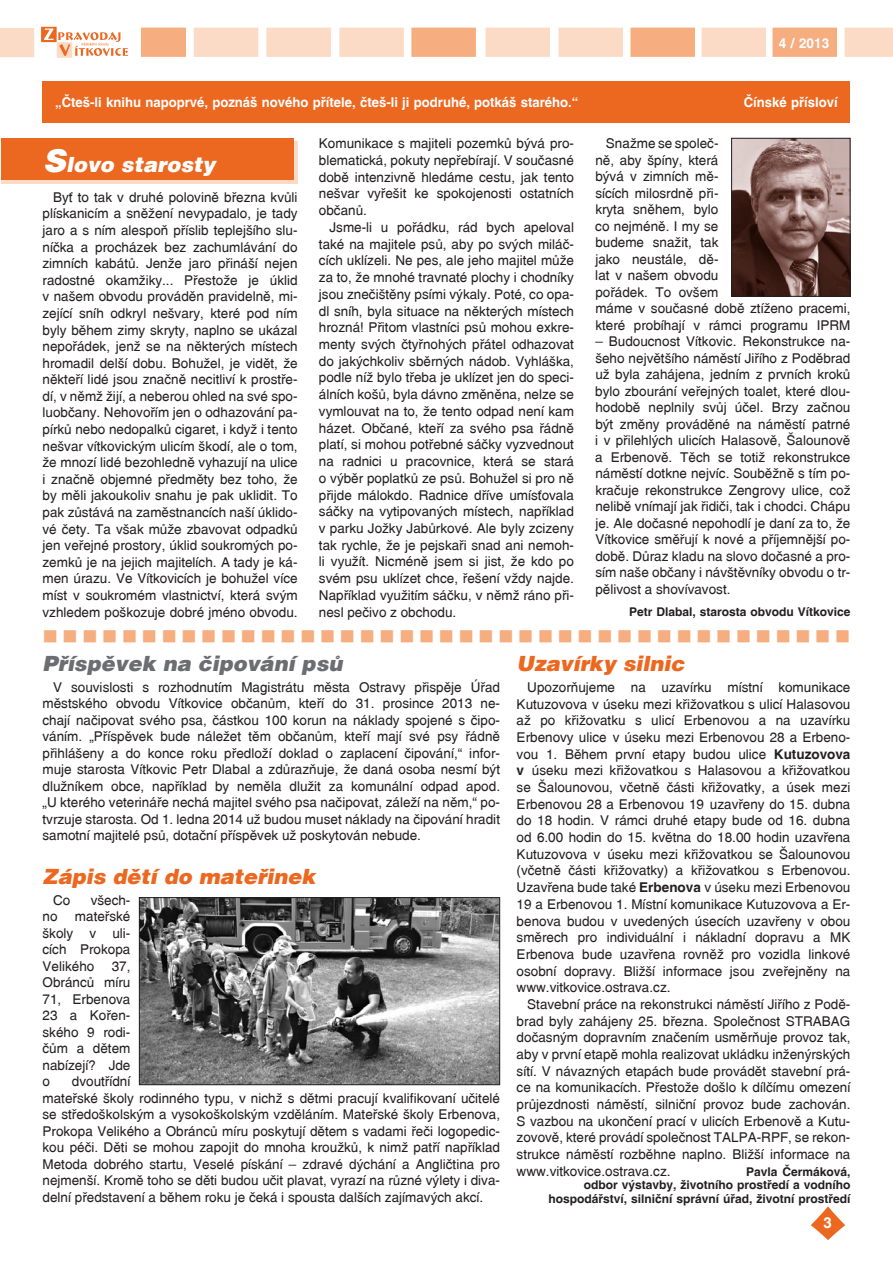
<style>
.page{position:relative;width:893px;height:1263px;background:#fff}
.page>*{position:absolute;margin:0;border:0;box-sizing:border-box;transform-origin:0 0}
.t1{font:21px "Wingdings";color:#f6ad7f}
.t2{font:italic 900 21px "Switzerland";color:#ec6820}
.t3{font:italic 900 21px "Switzerland";color:#6c6d70}
.t4{font:italic 900 21px "Switzerland";color:#fff}
.t5{font:700 15px "Switzerland";color:#fff}
.t6{font:13.5px/16.6px "Switzerland";color:#231f20;text-align:justify}
.t7{font:700 13.5px "Switzerland";color:#fff}
.t8{font:700 12px/13.6px "Switzerland";color:#231f20;text-align:right}
.s1{font-size:31.5px}
.s2{font-weight:700}
</style>
<div class="page">
<svg style="left:811px;top:1206px;width:34px;height:34px"></svg>
<div style="left:485px;top:28px;width:65px;height:29px;background:#fbdbc5"></div>
<div style="left:558px;top:28px;width:65px;height:29px;background:#fbdbc5"></div>
<div style="left:630px;top:28px;width:65px;height:29px;background:#f6ad7f"></div>
<div style="left:266px;top:28px;width:65px;height:29px;background:#fbdbc5"></div>
<div style="left:339px;top:28px;width:65px;height:29px;background:#fbdbc5"></div>
<div style="left:194px;top:28px;width:64px;height:29px;background:#fbdbc5"></div>
<div style="left:141px;top:28px;width:45px;height:29px;background:#f6ad7f"></div>
<div style="left:0;top:28px;width:34px;height:29px;background:#fbdbc5"></div>
<div style="left:411px;top:28px;width:65px;height:29px;background:#f6ad7f"></div>
<div style="left:701px;top:28px;width:65px;height:29px;background:#fbdbc5"></div>
<div style="left:772px;top:28px;width:65px;height:29px;background:#f6ad7f"></div>
<div style="left:844px;top:28px;width:49px;height:29px;background:#fbdbc5"></div>
<div style="left:41px;top:27px;width:16px;height:15px;background:#ec6820"></div>
<div style="left:57px;top:42px;width:15px;height:16px;background:#fbdbc5"></div>
<svg style="left:44px;top:28px;width:84px;height:28px"></svg>
<img style="left:733px;top:140px;width:115px;height:155px">
<div style="left:731px;top:138px;width:119px;height:159px;border:1px solid #231f20"></div>
<div style="left:1px;top:141px;width:296px;height:43px;background:#fbdbc5"></div>
<div style="left:1px;top:138px;width:292px;height:42px;background:#ec6820"></div>
<div style="left:43px;top:81px;width:807px;height:41px;background:#ec6820"></div>
<img style="left:141px;top:899px;width:357px;height:184px">
<div style="left:139px;top:897px;width:361px;height:188px;border:1px solid #231f20"></div>
<p class="t7" style="left:779px;top:35px;width:52px">4 / 2013</p>
<p class="t7" style="left:55px;top:94px;width:525px">„Čteš-li knihu napoprvé, poznáš nového přítele, čteš-li ji podruhé, potkáš starého.“</p>
<p class="t7" style="left:744px;top:94px;width:95px">Čínské přísloví</p>
<p class="t6" style="left:319px;top:135px;width:257px">Komunikace s majiteli pozemků bývá pro&shy;blematická, pokuty nepřebírají. V současné době intenzivně hledáme cestu, jak tento nešvar vyřešit ke spokojenosti ostatních občanů.</p>
<p class="t6" style="left:319px;top:219px;width:257px;text-indent:11px">Jsme-li u pořádku, rád bych apeloval také na majitele psů, aby po svých miláč&shy;cích uklízeli. Ne pes, ale jeho majitel může za to, že mnohé travnaté plochy i chodníky jsou znečištěny psími výkaly. Poté, co opa&shy;dl sníh, byla situace na některých místech hrozná! Přitom vlastníci psů mohou exkre&shy;menty svých čtyřnohých přátel odhazovat do jakýchkoliv sběrných nádob. Vyhláška, podle níž bylo třeba je uklízet jen do speci&shy;álních košů, byla dávno změněna, nelze se vymlouvat na to, že tento odpad není kam házet. Občané, kteří za svého psa řádně platí, si mohou potřebné sáčky vyzvednout na radnici u pracovnice, která se stará o výběr poplatků ze psů. Bohužel si pro ně přijde málokdo. Radnice dříve umísťovala sáčky na vytipovaných místech, například v parku Jožky Jabůrkové. Ale byly zcizeny tak rychle, že je pejskaři snad ani nemoh&shy;li využít. Nicméně jsem si jist, že kdo po svém psu uklízet chce, řešení vždy najde.<br>Například využitím sáčku, v němž ráno při&shy;nesl pečivo z obchodu.</p>
<h1 class="t3" style="left:43px;top:651px;width:302px">Příspěvek na čipování psů</h1>
<p class="t6" style="left:43px;top:679px;width:459px;text-indent:11px">V souvislosti s rozhodnutím Magistrátu města Ostravy přispěje Úřad městského obvodu Vítkovice občanům, kteří do 31. prosince 2013 ne&shy;chají načipovat svého psa, částkou 100 korun na náklady spojené s čipo&shy;váním. „Příspěvek bude náležet těm občanům, kteří mají své psy řádně přihlášeny a do konce roku předloží doklad o zaplacení čipování,“ infor&shy;muje starosta Vítkovic Petr Dlabal a zdůrazňuje, že daná osoba nesmí být dlužníkem obce, například by neměla dlužit za komunální odpad apod. „U kterého veterináře nechá majitel svého psa načipovat, záleží na něm,“ po&shy;tvrzuje starosta. Od 1. ledna 2014 už budou muset náklady na čipování hradit samotní majitelé psů, dotační příspěvek už poskytován nebude.</p>
<p class="t6" style="left:595px;top:135px;width:257px;text-align:left;text-indent:11px">Snažme se společ-<br>ně, aby špíny, která<br>bývá v zimních mě-<br>sících milosrdně při-<br>kryta sněhem, bylo<br>co nejméně. I my se<br>budeme snažit, tak<br>jako neustále, dě-<br>lat v našem obvodu<br>pořádek. To ovšem<br>máme v současné době ztíženo pracemi, které probíhají v rámci programu IPRM</p>
<p class="t6" style="left:595px;top:333px;width:257px">– Budoucnost Vítkovic. Rekonstrukce na&shy;šeho největšího náměstí Jiřího z Poděbrad už byla zahájena, jedním z prvních kroků bylo zbourání veřejných toalet, které dlou&shy;hodobě neplnily svůj účel. Brzy začnou být změny prováděné na náměstí patrné i v přilehlých ulicích Halasově, Šalounově a Erbenově. Těch se totiž rekonstrukce náměstí dotkne nejvíc. Souběžně s tím po&shy;kračuje rekonstrukce Zengrovy ulice, což nelibě vnímají jak řidiči, tak i chodci. Chápu je. Ale dočasné nepohodlí je daní za to, že Vítkovice směřují k nové a příjemnější po&shy;době. Důraz kladu na slovo dočasné a pro&shy;sím naše občany i návštěvníky obvodu o tr&shy;pělivost a shovívavost.</p>
<p class="t8" style="left:629px;top:605px;width:223px">Petr Dlabal, starosta obvodu Vítkovice</p>
<h1 class="t4" style="left:43px;top:152px;width:174px"><span class="s1">S</span>lovo starosty</h1>
<p class="t6" style="left:43px;top:189px;width:257px;text-indent:11px">Byť to tak v druhé polovině března kvůli plískanicím a sněžení nevypadalo, je tady jaro a s ním alespoň příslib teplejšího slu&shy;níčka a procházek bez zachumlávání do zimních kabátů. Jenže jaro přináší nejen radostné okamžiky... Přestože je úklid v našem obvodu prováděn pravidelně, mi&shy;zející sníh odkryl nešvary, které pod ním byly během zimy skryty, naplno se ukázal nepořádek, jenž se na některých místech hromadil delší dobu. Bohužel, je vidět, že někteří lidé jsou značně necitliví k prostře&shy;dí, v němž žijí, a neberou ohled na své spo&shy;luobčany. Nehovořím jen o odhazování pa&shy;pírků nebo nedopalků cigaret, i když i tento nešvar vítkovickým ulicím škodí, ale o tom, že mnozí lidé bezohledně vyhazují na ulice i značně objemné předměty bez toho, že by měli jakoukoliv snahu je pak uklidit. To pak zůstává na zaměstnancích naší úklido&shy;vé čety. Ta však může zbavovat odpadků jen veřejné prostory, úklid soukromých po&shy;zemků je na jejich majitelích. A tady je ká&shy;men úrazu. Ve Vítkovicích je bohužel více míst v soukromém vlastnictví, která svým vzhledem poškozuje dobré jméno obvodu.</p>
<h1 class="t1" style="left:43px;top:625px;width:809px">■■■■■■■■■■■■■■■■■■■■■■■■■■■■■■■■■■■■■■■■■</h1>
<h1 class="t2" style="left:517px;top:651px;width:169px">Uzavírky silnic</h1>
<p class="t6" style="left:517px;top:679px;width:335px;text-indent:11px">Upozorňujeme na uzavírku místní komunikace Kutuzovova v úseku mezi křižovatkou s ulicí Halasovou až po křižovatku s ulicí Erbenovou a na uzavírku Erbenovy ulice v úseku mezi Erbenovou 28 a Erbeno&shy;vou 1. Během první etapy budou ulice <span class="s2">Kutuzovova v</span> úseku mezi křižovatkou s Halasovou a křižovatkou se Šalounovou, včetně části křižovatky, a úsek mezi Erbenovou 28 a Erbenovou 19 uzavřeny do 15. dubna do 18 hodin. V rámci druhé etapy bude od 16. dubna od 6.00 hodin do 15. května do 18.00 hodin uzavřena Kutuzovova v úseku mezi křižovatkou se Šalounovou (včetně části křižovatky) a křižovatkou s Erbenovou.<br>Uzavřena bude také <span class="s2">Erbenova</span> v úseku mezi Erbenovou 19 a Erbenovou 1. Místní komunikace Kutuzovova a Er&shy;benova budou v uvedených úsecích uzavřeny v obou směrech pro individuální i nákladní dopravu a MK Erbenova bude uzavřena rovněž pro vozidla linkové osobní dopravy. Bližší informace jsou zveřejněny na www.vitkovice.ostrava.cz.</p>
<p class="t6" style="left:517px;top:996px;width:335px;text-indent:11px">Stavební práce na rekonstrukci náměstí Jiřího z Podě&shy;brad byly zahájeny 25. března. Společnost STRABAG dočasným dopravním značením usměrňuje provoz tak, aby v první etapě mohla realizovat ukládku inženýrských sítí. V návazných etapách bude provádět stavební prá&shy;ce na komunikacích. Přestože došlo k dílčímu omezení průjezdnosti náměstí, silniční provoz bude zachován.<br>S vazbou na ukončení prací v ulicích Erbenově a Kutu&shy;zovově, které provádí společnost TALPA-RPF, se rekon&shy;strukce náměstí rozběhne naplno. Bližší informace na www.vitkovice.ostrava.cz.</p>
<h1 class="t2" style="left:43px;top:864px;width:275px">Zápis dětí do mateřinek</h1>
<p class="t6" style="left:53px;top:891px;width:19px">Co</p>
<p class="t6" style="left:91px;top:891px;width:41px">všech-</p>
<p class="t6" style="left:43px;top:908px;width:17px">no</p>
<p class="t6" style="left:43px;top:908px;width:89px;text-indent:32px">mateřské školy v uli&shy;cích Prokopa Velikého</p>
<p class="t6" style="left:43px;top:957px;width:89px;text-indent:69px">37, Obránců míru 71, Erbenova 23 a Kořen&shy;ského 9 rodi&shy;čům a dětem nabízejí? Jde o</p>
<p class="t6" style="left:43px;top:1073px;width:459px;text-align:left;text-indent:29px">dvoutřídní<br>mateřské školy rodinného typu, v nichž s dětmi pracují kvalifikovaní učitelé se středoškolským a vysokoškolským vzděláním. Mateřské školy Erbenova, Prokopa Velikého a Obránců míru poskytují dětem s vadami řeči logopedic&shy;kou péči. Děti se mohou zapojit do mnoha kroužků, k nimž patří například Metoda dobrého startu, Veselé pískání – zdravé dýchání a Angličtina pro nejmenší. Kromě toho se děti budou učit plavat, vyrazí na různé výlety i diva&shy;delní představení a během roku je čeká i spousta dalších zajímavých akcí.</p>
<p class="t8" style="left:548px;top:1164px;width:303px">Pavla Čermáková,<br>odbor výstavby, životního prostředí a vodního hospodářství, silniční správní úřad, životní prostředí</p>
<p class="t5" style="left:823px;top:1214px;width:10px">3</p>
</div>
